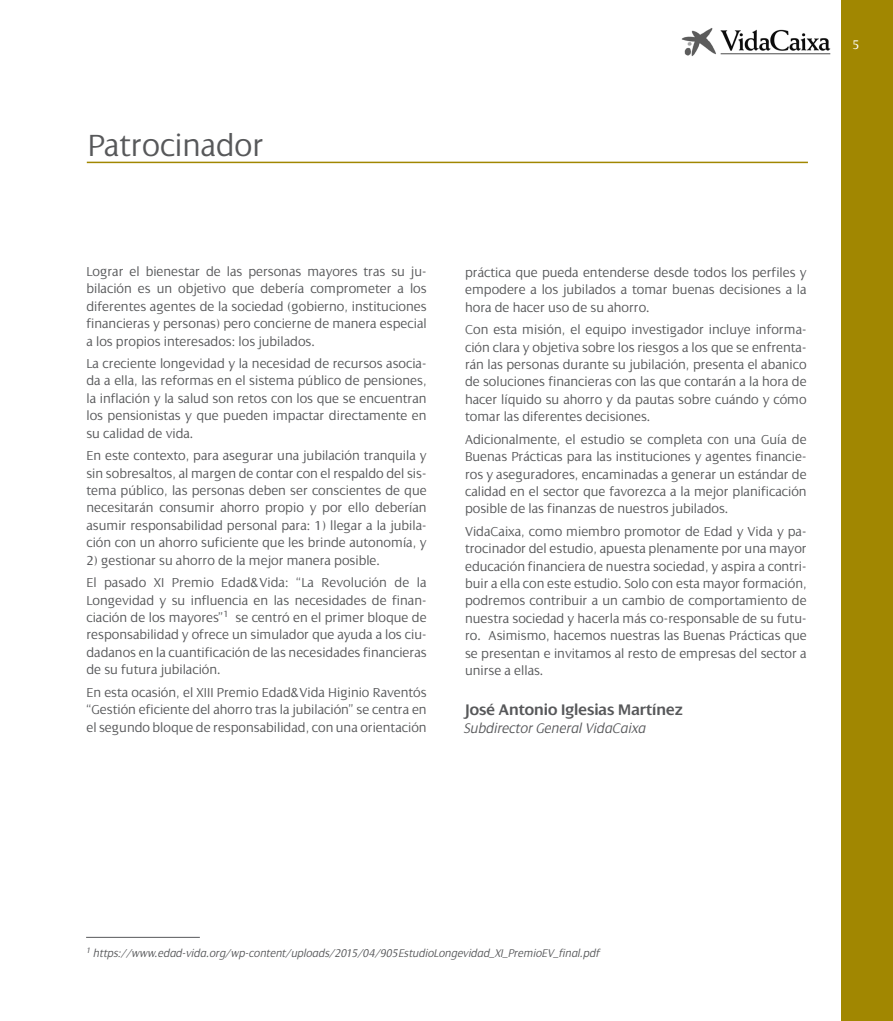
<style>
.page{position:relative;width:893px;height:1021px;background:#fff}
.page>*{position:absolute;margin:0;border:0;box-sizing:border-box;transform-origin:0 0}
.Titulo_capitulo{font:300 33px "Dialog";color:#57585a}
.ladillo_1_1{font:600 16.5px "Dialog";color:#57585a}
.ladillo_1_1-2{font:italic 300 15px "Dialog";color:#57585a}
.Texto{font:300 13.95px/17.4px "Dialog";color:#57585a;text-align:justify}
.t1{font:300 13.5px "Dialog";color:#fff}
.Texto-2{font:italic 300 12px "Dialog";color:#57585a}
</style>
<div class="page">
<div style="left:842px;top:0;width:51px;height:1020px;background:#a18701"></div>
<hr style="left:87px;top:162px;width:721px;height:1px;background:#a18701">
<img style="left:681px;top:28px;width:150px;height:28px">
<hr style="left:86px;top:936px;width:114px;height:1px;background:#57585a">
<p class="Titulo_capitulo" style="left:88px;top:127px;width:177px">Patrocinador</p>
<p class="Texto" style="left:86px;top:263px;width:342px">Lograr el bienestar de las personas mayores tras su ju&shy;bilación es un objetivo que debería comprometer a los diferentes agentes de la sociedad (gobierno, instituciones financieras y personas) pero concierne de manera especial a los propios interesados: los jubilados.</p>
<p class="Texto" style="left:86px;top:355px;width:342px">La creciente longevidad y la necesidad de recursos asocia&shy;da a ella, las reformas en el sistema público de pensiones, la inflación y la salud son retos con los que se encuentran los pensionistas y que pueden impactar directamente en su calidad de vida.</p>
<p class="Texto" style="left:86px;top:447px;width:342px">En este contexto, para asegurar una jubilación tranquila y sin sobresaltos, al margen de contar con el respaldo del sis&shy;tema público, las personas deben ser conscientes de que necesitarán consumir ahorro propio y por ello deberían asumir responsabilidad personal para: 1) llegar a la jubila&shy;ción con un ahorro suficiente que les brinde autonomía, y</p>
<p class="Texto" style="left:86px;top:551px;width:295px">2) gestionar su ahorro de la mejor manera posible.</p>
<p class="Texto" style="left:86px;top:574px;width:342px">El pasado XI Premio Edad&amp;Vida: “La Revolución de la Longevidad y su influencia en las necesidades de finan&shy;ciación de los mayores”<sup>1</sup> se centró en el primer bloque de responsabilidad y ofrece un simulador que ayuda a los ciu&shy;dadanos en la cuantificación de las necesidades financieras de su futura jubilación.</p>
<p class="Texto" style="left:86px;top:683px;width:342px">En esta ocasión, el XIII Premio Edad&amp;Vida Higinio Raventós “Gestión eficiente del ahorro tras la jubilación” se centra en el segundo bloque de responsabilidad, con una orientación</p>
<p class="Texto" style="left:465px;top:264px;width:343px">práctica que pueda entenderse desde todos los perfiles y empodere a los jubilados a tomar buenas decisiones a la hora de hacer uso de su ahorro.</p>
<p class="Texto" style="left:465px;top:321px;width:343px">Con esta misión, el equipo investigador incluye informa&shy;ción clara y objetiva sobre los riesgos a los que se enfrenta&shy;rán las personas durante su jubilación, presenta el abanico de soluciones financieras con las que contarán a la hora de hacer líquido su ahorro y da pautas sobre cuándo y cómo tomar las diferentes decisiones.</p>
<p class="Texto" style="left:465px;top:430px;width:343px">Adicionalmente, el estudio se completa con una Guía de Buenas Prácticas para las instituciones y agentes financie&shy;ros y aseguradores, encaminadas a generar un estándar de calidad en el sector que favorezca a la mejor planificación posible de las finanzas de nuestros jubilados.</p>
<p class="Texto" style="left:465px;top:522px;width:343px">VidaCaixa, como miembro promotor de Edad y Vida y pa&shy;trocinador del estudio, apuesta plenamente por una mayor educación financiera de nuestra sociedad, y aspira a contri&shy;buir a ella con este estudio. Solo con esta mayor formación, podremos contribuir a un cambio de comportamiento de nuestra sociedad y hacerla más co-responsable de su futu&shy;ro. Asimismo, hacemos nuestras las Buenas Prácticas que se presentan e invitamos al resto de empresas del sector a unirse a ellas.</p>
<p class="ladillo_1_1" style="left:463px;top:700px;width:221px">José Antonio Iglesias Martínez</p>
<p class="ladillo_1_1-2" style="left:463px;top:720px;width:183px">Subdirector General VidaCaixa</p>
<p class="t1" style="left:852px;top:37px;width:9px">5</p>
<p class="Texto-2" style="left:86px;top:946px;width:515px"><sup>1</sup> https://www.edad-vida.org/wp-content/uploads/2015/04/905EstudioLongevidad_XI_PremioEV_final.pdf</p>
</div>
